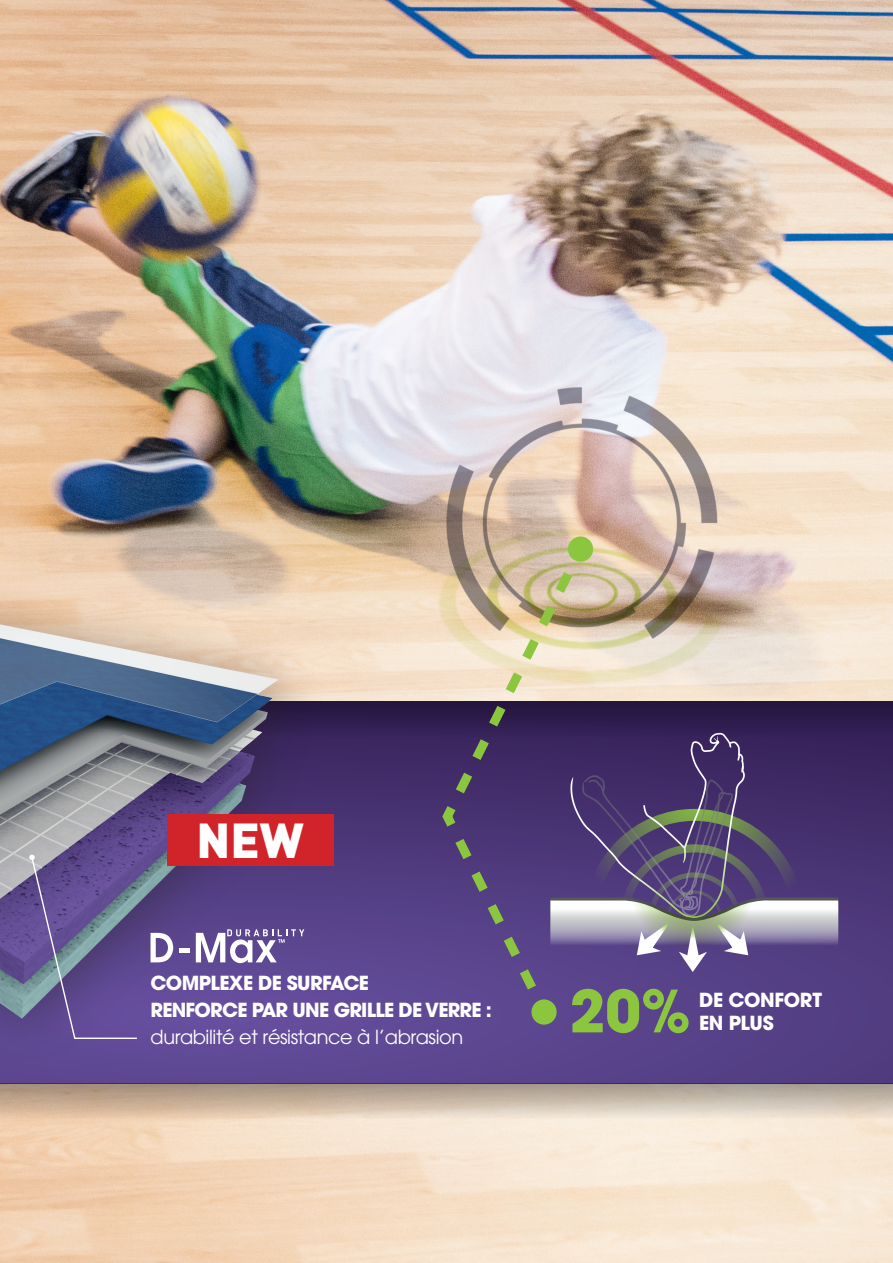
<style>
.page{position:relative;width:893px;height:1263px;background:#fff}
.page>*{position:absolute;margin:0;border:0;box-sizing:border-box;transform-origin:0 0}
.t1{font:700 57.9px "Avant Garde";color:#8bc63e}
.t2{font:900 48.45px "DIN Pro";color:#fff}
.t3{font:700 19.35px/27px "Avant Garde";letter-spacing:-.035em;color:#fff}
.s1{font-weight:400}
</style>
<div class="page">
<img style="left:0;top:0;width:893px;height:1263px">
<img style="left:0;top:0;width:143px;height:581px">
<svg style="left:0;top:822px;width:893px;height:261px"></svg>
<div style="left:0;top:702px;width:893px;height:120px;background:linear-gradient(to bottom,#2b1a49,#4a3475)"></div>
<svg style="left:0;top:1083px;width:893px;height:121px"></svg>
<svg style="left:593px;top:554px;width:245px;height:446px"></svg>
<svg style="left:437px;top:537px;width:156px;height:487px"></svg>
<div style="left:531px;top:999px;width:26px;height:26px;background:#8bc63e;border-radius:50%"></div>
<div style="left:568px;top:536px;width:25px;height:26px;background:#8bc63e;border-radius:50%"></div>
<div style="left:0;top:581px;width:325px;height:487px;background:#231f20;opacity:.4"></div>
<img style="left:0;top:624px;width:278px;height:395px">
<div style="left:167px;top:815px;width:166px;height:51px;background:#d1232a"></div>
<svg style="left:29px;top:855px;width:109px;height:185px"></svg>
<svg style="left:151px;top:933px;width:22px;height:29px"></svg>
<div style="left:179px;top:948px;width:10px;height:5px;background:#fff"></div>
<svg style="left:196px;top:929px;width:108px;height:34px"></svg>
<p class="t2" style="left:197px;top:808px;width:109px">NEW</p>
<p class="t3" style="left:151px;top:969px;width:343px">COMPLEXE DE SURFACE<br>RENFORCE PAR UNE GRILLE DE VERRE : <span class="s1">durabilité et résistance à l’abrasion</span></p>
<p class="t1" style="left:569px;top:973px;width:123px">20%</p>
<p class="t3" style="left:699px;top:986px;width:124px">DE CONFORT</p>
<p class="t3" style="left:699px;top:1009px;width:76px">EN PLUS</p>
</div>
